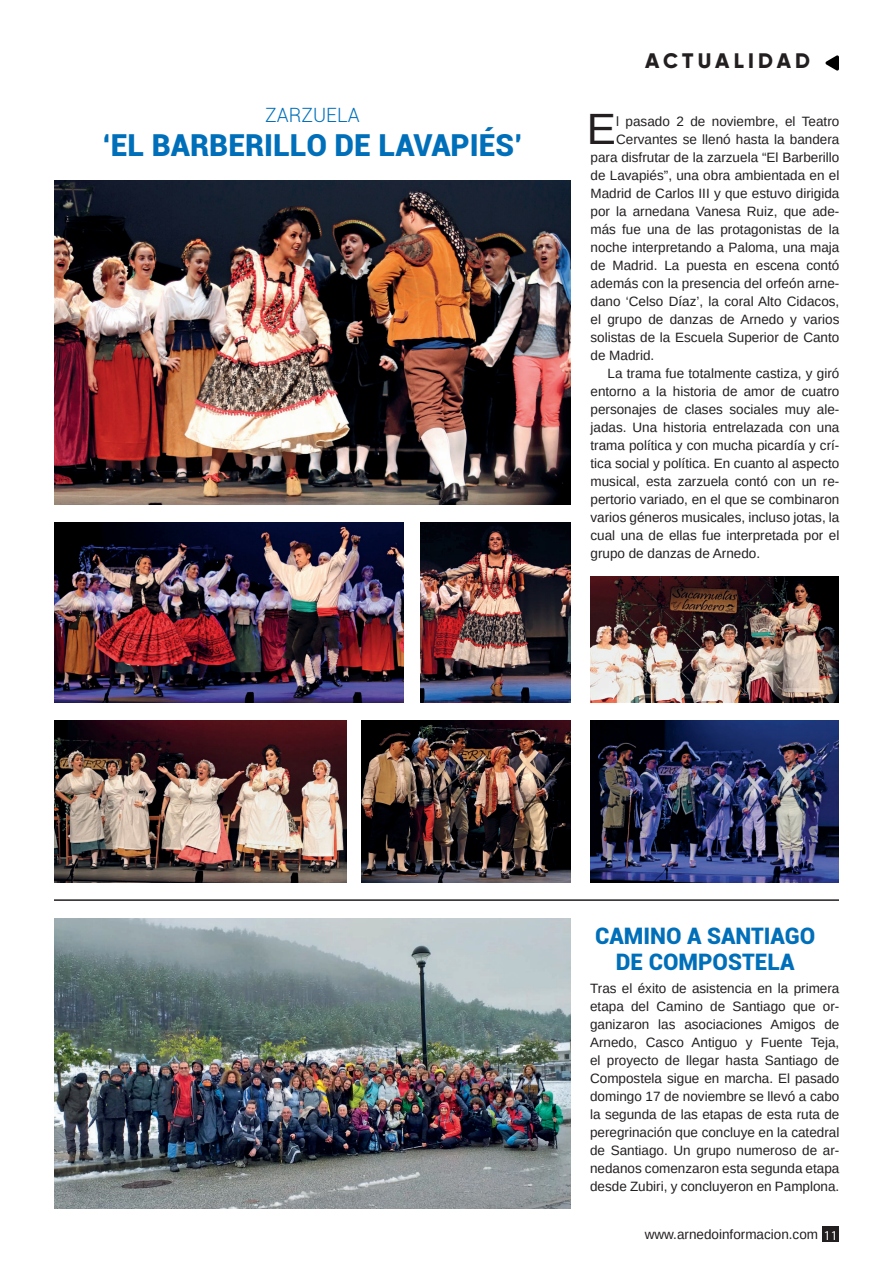
<style>
.page{position:relative;width:893px;height:1263px;background:#fff}
.page>*{position:absolute;margin:0;border:0;box-sizing:border-box;transform-origin:0 0}
.t1{font:43.8px "Arimo";color:#231f20}
.t2{font:900 30.3px "Roboto";color:#006fba}
.t3{font:900 22.65px/25.5px "Roboto";color:#006fba;text-align:center}
.t4{font:800 21px "Gilroy";letter-spacing:.2em;color:#231f20}
.t5{font:300 19.65px "Roboto";color:#006fba}
.t6{font:13.5px/18px "Arimo";color:#231f20;text-align:justify}
.s1{font-family:"Myriad Pro";color:#fff}
</style>
<div class="page">
<div style="left:823px;top:1227px;width:16px;height:15px;background:#231f20"></div>
<img style="left:54px;top:180px;width:517px;height:324px">
<img style="left:54px;top:522px;width:350px;height:180px">
<img style="left:54px;top:720px;width:293px;height:162px">
<img style="left:421px;top:522px;width:150px;height:180px">
<img style="left:590px;top:720px;width:249px;height:162px">
<img style="left:590px;top:576px;width:249px;height:126px">
<img style="left:361px;top:720px;width:210px;height:162px">
<svg style="left:825px;top:55px;width:14px;height:16px"></svg>
<hr style="left:54px;top:899px;width:785px;height:2px;background:#231f20">
<img style="left:54px;top:918px;width:517px;height:291px">
<h3 class="t5" style="left:265px;top:102px;width:96px">ZARZUELA</h3>
<h2 class="t2" style="left:102px;top:124px;width:422px">‘EL BARBERILLO DE LAVAPIÉS’</h2>
<h3 class="t4" style="left:645px;top:47px;width:166px">ACTUALIDAD</h3>
<h1 class="t1" style="left:587px;top:101px;width:31px">E</h1>
<p class="t6" style="left:616px;top:112px;width:225px">l pasado 2 de noviembre, el Teatro</p>
<p class="t6" style="left:616px;top:130px;width:225px">Cervantes se llenó hasta la bandera</p>
<p class="t6" style="left:590px;top:148px;width:250px">para disfrutar de la zarzuela “El Barberillo</p>
<p class="t6" style="left:590px;top:166px;width:250px">de Lavapiés”, una obra ambientada en el</p>
<p class="t6" style="left:590px;top:184px;width:250px">Madrid de Carlos III y que estuvo dirigida</p>
<p class="t6" style="left:590px;top:202px;width:250px">por la arnedana Vanesa Ruiz, que ade-</p>
<p class="t6" style="left:590px;top:220px;width:250px">más fue una de las protagonistas de la</p>
<p class="t6" style="left:590px;top:238px;width:250px">noche interpretando a Paloma, una maja</p>
<p class="t6" style="left:590px;top:256px;width:250px">de Madrid. La puesta en escena contó</p>
<p class="t6" style="left:590px;top:274px;width:250px">además con la presencia del orfeón arne-</p>
<p class="t6" style="left:590px;top:292px;width:250px">dano ‘Celso Díaz’, la coral Alto Cidacos,</p>
<p class="t6" style="left:590px;top:310px;width:250px">el grupo de danzas de Arnedo y varios</p>
<p class="t6" style="left:590px;top:328px;width:250px">solistas de la Escuela Superior de Canto</p>
<p class="t6" style="left:590px;top:346px;width:65px">de Madrid.</p>
<p class="t6" style="left:607px;top:364px;width:233px">La trama fue totalmente castiza, y giró</p>
<p class="t6" style="left:590px;top:382px;width:250px">entorno a la historia de amor de cuatro</p>
<p class="t6" style="left:590px;top:400px;width:250px">personajes de clases sociales muy ale-</p>
<p class="t6" style="left:590px;top:418px;width:250px">jadas. Una historia entrelazada con una</p>
<p class="t6" style="left:590px;top:436px;width:250px">trama política y con mucha picardía y crí-</p>
<p class="t6" style="left:590px;top:454px;width:250px">tica social y política. En cuanto al aspecto</p>
<p class="t6" style="left:590px;top:472px;width:250px">musical, esta zarzuela contó con un re-</p>
<p class="t6" style="left:590px;top:490px;width:250px">pertorio variado, en el que se combinaron</p>
<p class="t6" style="left:590px;top:508px;width:250px">varios géneros musicales, incluso jotas, la</p>
<p class="t6" style="left:590px;top:526px;width:250px">cual una de ellas fue interpretada por el</p>
<p class="t6" style="left:590px;top:544px;width:171px">grupo de danzas de Arnedo.</p>
<h3 class="t3" style="left:595px;top:922px;width:222px">CAMINO A SANTIAGO<br>DE COMPOSTELA</h3>
<p class="t6" style="left:590px;top:980px;width:251px">Tras el éxito de asistencia en la primera etapa del Camino de Santiago que or&shy;ganizaron las asociaciones Amigos de Arnedo, Casco Antiguo y Fuente Teja, el proyecto de llegar hasta Santiago de Compostela sigue en marcha. El pasado domingo 17 de noviembre se llevó a cabo la segunda de las etapas de esta ruta de peregrinación que concluye en la catedral de Santiago. Un grupo numeroso de ar&shy;nedanos comenzaron esta segunda etapa desde Zubiri, y concluyeron en Pamplona.</p>
<p class="t6" style="left:645px;top:1225px;width:195px">www.arnedoinformacion.com <span class="s1">11</span></p>
</div>
